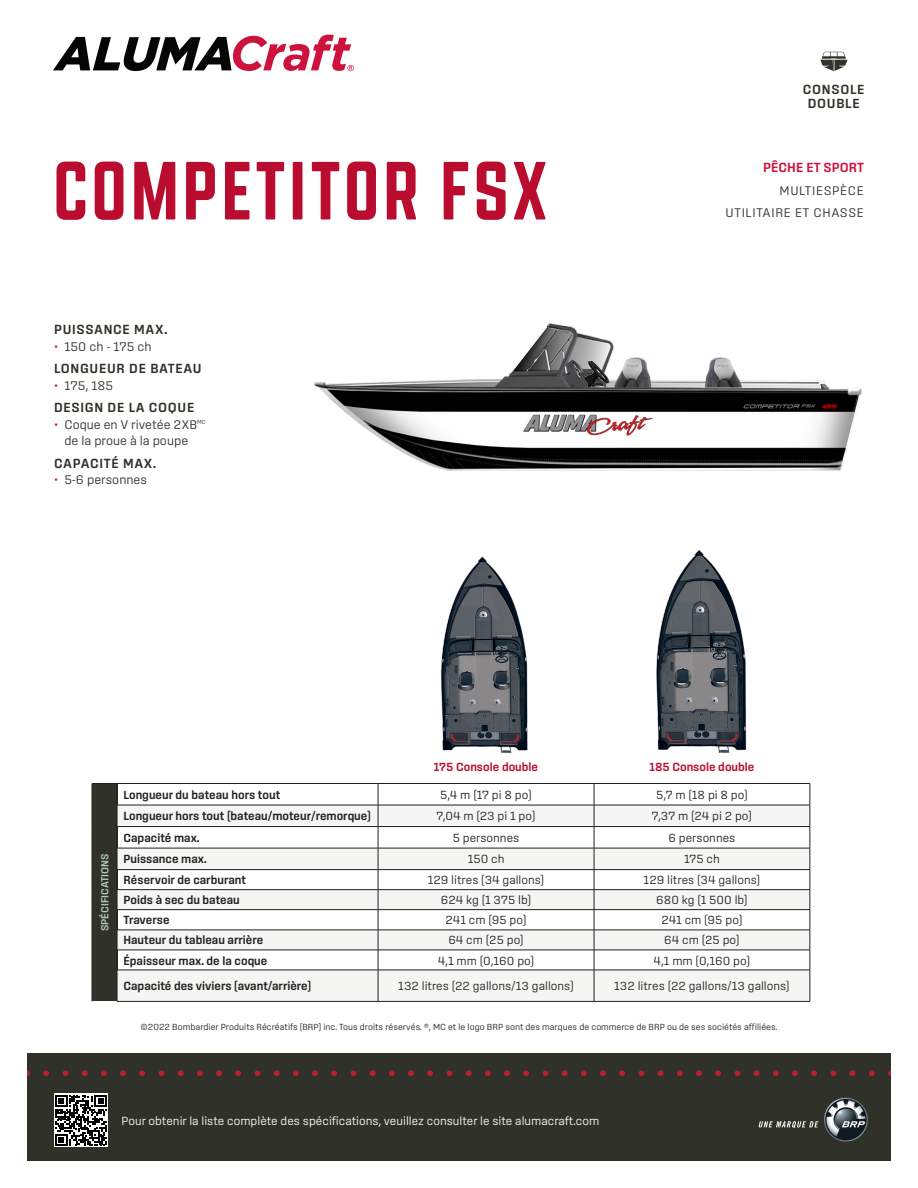
<style>
.page{position:relative;width:918px;height:1188px;background:#fff}
.page>*{position:absolute;margin:0;border:0;box-sizing:border-box;transform-origin:0 0}
.t1{font:72px "Norwester Pro";letter-spacing:.05em;color:#ba0c2f}
.t2{font:600 13.5px "Sinter";letter-spacing:.05em;color:#30322a}
.t3{font:600 13.5px "Sinter";color:#cd123d}
.t4{font:300 12.75px/16.5px "Sinter";color:#30322a;text-align:center}
.t5{font:300 12.75px "Sinter";letter-spacing:.05em;color:#30322a}
.t6{font:300 12px "Sinter";color:#231f20}
.t7{font:600 12px "Sinter";color:#231f20}
.t8{font:300 12px "Sinter";color:#fff}
.t9{font:600 12px "Sinter";color:#ba0c2f}
.t10{font:600 10.5px "Sinter";color:#b2c7b5}
.t11{font:300 9px "Sinter";color:#231f20}
.s1{font-family:"Norwester Pro Square"}
.s2{color:#ba0c2f}
</style>
<div class="page">
<div style="left:27px;top:1053px;width:864px;height:108px;background:#30322a"></div>
<svg style="left:53px;top:35px;width:301px;height:36px"></svg>
<div style="left:54px;top:1094px;width:54px;height:54px;background:#fff"></div>
<svg style="left:55px;top:1095px;width:52px;height:51px"></svg>
<img style="left:314px;top:322px;width:548px;height:149px">
<div style="left:92px;top:784px;width:25px;height:217px;background:#30322a"></div>
<svg style="left:118px;top:806px;width:692px;height:195px;fill:#f5f5f4"></svg>
<hr style="left:117px;top:783px;width:261px;height:1px;background:#231f20">
<hr style="left:117px;top:805px;width:261px;height:1px;background:#231f20">
<hr style="left:117px;top:826px;width:261px;height:1px;background:#231f20">
<hr style="left:117px;top:848px;width:261px;height:1px;background:#231f20">
<hr style="left:117px;top:869px;width:261px;height:1px;background:#231f20">
<hr style="left:117px;top:889px;width:261px;height:1px;background:#231f20">
<hr style="left:117px;top:909px;width:261px;height:1px;background:#231f20">
<hr style="left:117px;top:930px;width:261px;height:1px;background:#231f20">
<hr style="left:117px;top:950px;width:261px;height:1px;background:#231f20">
<hr style="left:117px;top:970px;width:261px;height:1px;background:#231f20">
<hr style="left:117px;top:1001px;width:261px;height:1px;background:#231f20">
<svg style="left:92px;top:783px;width:26px;height:187px"></svg>
<hr style="left:92px;top:970px;width:1px;height:31px;background:#231f20">
<hr style="left:117px;top:970px;width:1px;height:31px;background:#231f20">
<hr style="left:378px;top:783px;width:216px;height:1px;background:#231f20">
<hr style="left:594px;top:783px;width:216px;height:1px;background:#231f20">
<hr style="left:378px;top:805px;width:216px;height:1px;background:#231f20">
<hr style="left:594px;top:805px;width:216px;height:1px;background:#231f20">
<hr style="left:378px;top:826px;width:216px;height:1px;background:#231f20">
<hr style="left:594px;top:826px;width:216px;height:1px;background:#231f20">
<hr style="left:378px;top:848px;width:216px;height:1px;background:#231f20">
<hr style="left:594px;top:848px;width:216px;height:1px;background:#231f20">
<hr style="left:378px;top:869px;width:216px;height:1px;background:#231f20">
<hr style="left:594px;top:869px;width:216px;height:1px;background:#231f20">
<hr style="left:378px;top:889px;width:216px;height:1px;background:#231f20">
<hr style="left:594px;top:889px;width:216px;height:1px;background:#231f20">
<hr style="left:378px;top:909px;width:216px;height:1px;background:#231f20">
<hr style="left:594px;top:909px;width:216px;height:1px;background:#231f20">
<hr style="left:378px;top:930px;width:216px;height:1px;background:#231f20">
<hr style="left:594px;top:930px;width:216px;height:1px;background:#231f20">
<hr style="left:378px;top:950px;width:216px;height:1px;background:#231f20">
<hr style="left:594px;top:950px;width:216px;height:1px;background:#231f20">
<hr style="left:378px;top:970px;width:216px;height:1px;background:#231f20">
<hr style="left:594px;top:970px;width:216px;height:1px;background:#231f20">
<hr style="left:378px;top:1001px;width:216px;height:1px;background:#231f20">
<hr style="left:594px;top:1001px;width:216px;height:1px;background:#231f20">
<svg style="left:378px;top:784px;width:1px;height:186px"></svg>
<svg style="left:594px;top:784px;width:1px;height:186px"></svg>
<svg style="left:810px;top:784px;width:1px;height:186px"></svg>
<hr style="left:378px;top:970px;width:1px;height:31px;background:#231f20">
<hr style="left:594px;top:970px;width:1px;height:31px;background:#231f20">
<hr style="left:810px;top:970px;width:1px;height:31px;background:#231f20">
<img style="left:440px;top:556px;width:88px;height:196px">
<img style="left:656px;top:550px;width:91px;height:202px">
<svg style="left:888px;top:1070px;width:3px;height:6px"></svg>
<svg style="left:869px;top:1070px;width:6px;height:6px"></svg>
<svg style="left:850px;top:1070px;width:5px;height:6px"></svg>
<svg style="left:830px;top:1070px;width:6px;height:6px"></svg>
<svg style="left:811px;top:1070px;width:6px;height:6px"></svg>
<svg style="left:792px;top:1070px;width:6px;height:6px"></svg>
<svg style="left:773px;top:1070px;width:6px;height:6px"></svg>
<svg style="left:754px;top:1070px;width:5px;height:6px"></svg>
<svg style="left:735px;top:1070px;width:5px;height:6px"></svg>
<svg style="left:715px;top:1070px;width:6px;height:6px"></svg>
<svg style="left:696px;top:1070px;width:6px;height:6px"></svg>
<svg style="left:677px;top:1070px;width:6px;height:6px"></svg>
<svg style="left:658px;top:1070px;width:5px;height:6px"></svg>
<svg style="left:639px;top:1070px;width:5px;height:6px"></svg>
<svg style="left:619px;top:1070px;width:6px;height:6px"></svg>
<svg style="left:600px;top:1070px;width:6px;height:6px"></svg>
<svg style="left:581px;top:1070px;width:6px;height:6px"></svg>
<svg style="left:562px;top:1070px;width:5px;height:6px"></svg>
<svg style="left:523px;top:1070px;width:6px;height:6px"></svg>
<svg style="left:485px;top:1070px;width:6px;height:6px"></svg>
<svg style="left:543px;top:1070px;width:5px;height:6px"></svg>
<svg style="left:504px;top:1070px;width:6px;height:6px"></svg>
<svg style="left:466px;top:1070px;width:6px;height:6px"></svg>
<svg style="left:447px;top:1070px;width:5px;height:6px"></svg>
<svg style="left:427px;top:1070px;width:6px;height:6px"></svg>
<svg style="left:408px;top:1070px;width:6px;height:6px"></svg>
<svg style="left:389px;top:1070px;width:6px;height:6px"></svg>
<svg style="left:370px;top:1070px;width:6px;height:6px"></svg>
<svg style="left:351px;top:1070px;width:5px;height:6px"></svg>
<svg style="left:331px;top:1070px;width:6px;height:6px"></svg>
<svg style="left:312px;top:1070px;width:6px;height:6px"></svg>
<svg style="left:293px;top:1070px;width:6px;height:6px"></svg>
<svg style="left:274px;top:1070px;width:6px;height:6px"></svg>
<svg style="left:255px;top:1070px;width:5px;height:6px"></svg>
<svg style="left:235px;top:1070px;width:6px;height:6px"></svg>
<svg style="left:216px;top:1070px;width:6px;height:6px"></svg>
<svg style="left:197px;top:1070px;width:6px;height:6px"></svg>
<svg style="left:178px;top:1070px;width:6px;height:6px"></svg>
<svg style="left:159px;top:1070px;width:5px;height:6px"></svg>
<svg style="left:139px;top:1070px;width:6px;height:6px"></svg>
<svg style="left:101px;top:1070px;width:6px;height:6px"></svg>
<svg style="left:63px;top:1070px;width:5px;height:6px"></svg>
<svg style="left:120px;top:1070px;width:6px;height:6px"></svg>
<svg style="left:82px;top:1070px;width:6px;height:6px"></svg>
<svg style="left:43px;top:1070px;width:6px;height:6px"></svg>
<svg style="left:27px;top:1070px;width:3px;height:6px"></svg>
<svg style="left:820px;top:52px;width:27px;height:20px"></svg>
<svg style="left:759px;top:1097px;width:109px;height:45px"></svg>
<p class="t1" style="left:53px;top:144px;width:495px">COMPETITOR F<span class="s1">S</span>X</p>
<p class="t2" style="left:54px;top:322px;width:115px">PUISSANCE MAX.</p>
<p class="t4" style="left:54px;top:338px;width:99px"><span class="s2">•</span> 150 ch - 175 ch</p>
<p class="t2" style="left:54px;top:361px;width:149px">LONGUEUR DE BATEAU</p>
<p class="t4" style="left:54px;top:377px;width:61px"><span class="s2">•</span> 175, 185</p>
<p class="t2" style="left:54px;top:400px;width:142px">DESIGN DE LA COQUE</p>
<p class="t4" style="left:54px;top:416px;width:153px"><span class="s2">•</span> Coque en V rivetée 2XB<sup>MC </sup>de la proue à la poupe</p>
<p class="t2" style="left:54px;top:455px;width:104px">CAPACITÉ MAX.</p>
<p class="t4" style="left:54px;top:471px;width:95px"><span class="s2">•</span> 5-6 personnes</p>
<p class="t2" style="left:803px;top:82px;width:63px">CONSOLE</p>
<p class="t2" style="left:808px;top:96px;width:53px">DOUBLE</p>
<p class="t3" style="left:763px;top:160px;width:102px">PÊCHE ET SPORT</p>
<p class="t5" style="left:780px;top:183px;width:86px">MULTIESPÈCE</p>
<p class="t5" style="left:726px;top:206px;width:140px">UTILITAIRE ET CHASSE</p>
<p class="t10" style="left:99px;top:931px;width:79px;rotate:-90deg">SPÉCIFICATIONS</p>
<p class="t9" style="left:434px;top:760px;width:106px">175 Console double</p>
<p class="t9" style="left:649px;top:760px;width:107px">185 Console double</p>
<p class="t7" style="left:123px;top:788px;width:158px">Longueur du bateau hors tout</p>
<p class="t6" style="left:440px;top:788px;width:93px">5,4 m (17 pi 8 po)</p>
<p class="t6" style="left:656px;top:788px;width:93px">5,7 m (18 pi 8 po)</p>
<p class="t7" style="left:123px;top:809px;width:249px">Longueur hors tout (bateau/moteur/remorque)</p>
<p class="t6" style="left:437px;top:809px;width:100px">7,04 m (23 pi 1 po)</p>
<p class="t6" style="left:652px;top:809px;width:101px">7,37 m (24 pi 2 po)</p>
<p class="t7" style="left:123px;top:831px;width:78px">Capacité max.</p>
<p class="t6" style="left:453px;top:831px;width:68px">5 personnes</p>
<p class="t6" style="left:668px;top:831px;width:68px">6 personnes</p>
<p class="t7" style="left:123px;top:852px;width:85px">Puissance max.</p>
<p class="t6" style="left:468px;top:852px;width:38px">150 ch</p>
<p class="t6" style="left:684px;top:852px;width:37px">175 ch</p>
<p class="t7" style="left:123px;top:873px;width:124px">Réservoir de carburant</p>
<p class="t6" style="left:428px;top:873px;width:118px">129 litres (34 gallons)</p>
<p class="t6" style="left:644px;top:873px;width:118px">129 litres (34 gallons)</p>
<p class="t7" style="left:123px;top:893px;width:118px">Poids à sec du bateau</p>
<p class="t6" style="left:441px;top:893px;width:92px">624 kg (1 375 lb)</p>
<p class="t6" style="left:656px;top:893px;width:93px">680 kg (1 500 lb)</p>
<p class="t7" style="left:123px;top:913px;width:48px">Traverse</p>
<p class="t6" style="left:446px;top:913px;width:82px">241 cm (95 po)</p>
<p class="t6" style="left:661px;top:913px;width:82px">241 cm (95 po)</p>
<p class="t7" style="left:123px;top:933px;width:141px">Hauteur du tableau arrière</p>
<p class="t6" style="left:448px;top:933px;width:77px">64 cm (25 po)</p>
<p class="t6" style="left:664px;top:933px;width:77px">64 cm (25 po)</p>
<p class="t7" style="left:123px;top:953px;width:145px">Épaisseur max. de la coque</p>
<p class="t6" style="left:438px;top:953px;width:98px">4,1 mm (0,160 po)</p>
<p class="t6" style="left:654px;top:953px;width:98px">4,1 mm (0,160 po)</p>
<p class="t7" style="left:123px;top:979px;width:189px">Capacité des viviers (avant/arrière)</p>
<p class="t6" style="left:398px;top:979px;width:177px">132 litres (22 gallons/13 gallons)</p>
<p class="t6" style="left:614px;top:979px;width:177px">132 litres (22 gallons/13 gallons)</p>
<p class="t11" style="left:140px;top:1021px;width:639px">©2022 Bombardier Produits Récréatifs (BRP) inc. Tous droits réservés. ®, MC et le logo BRP sont des marques de commerce de BRP ou de ses sociétés affiliées.</p>
<p class="t8" style="left:122px;top:1114px;width:479px">Pour obtenir la liste complète des spécifications, veuillez consulter le site alumacraft.com</p>
</div>
